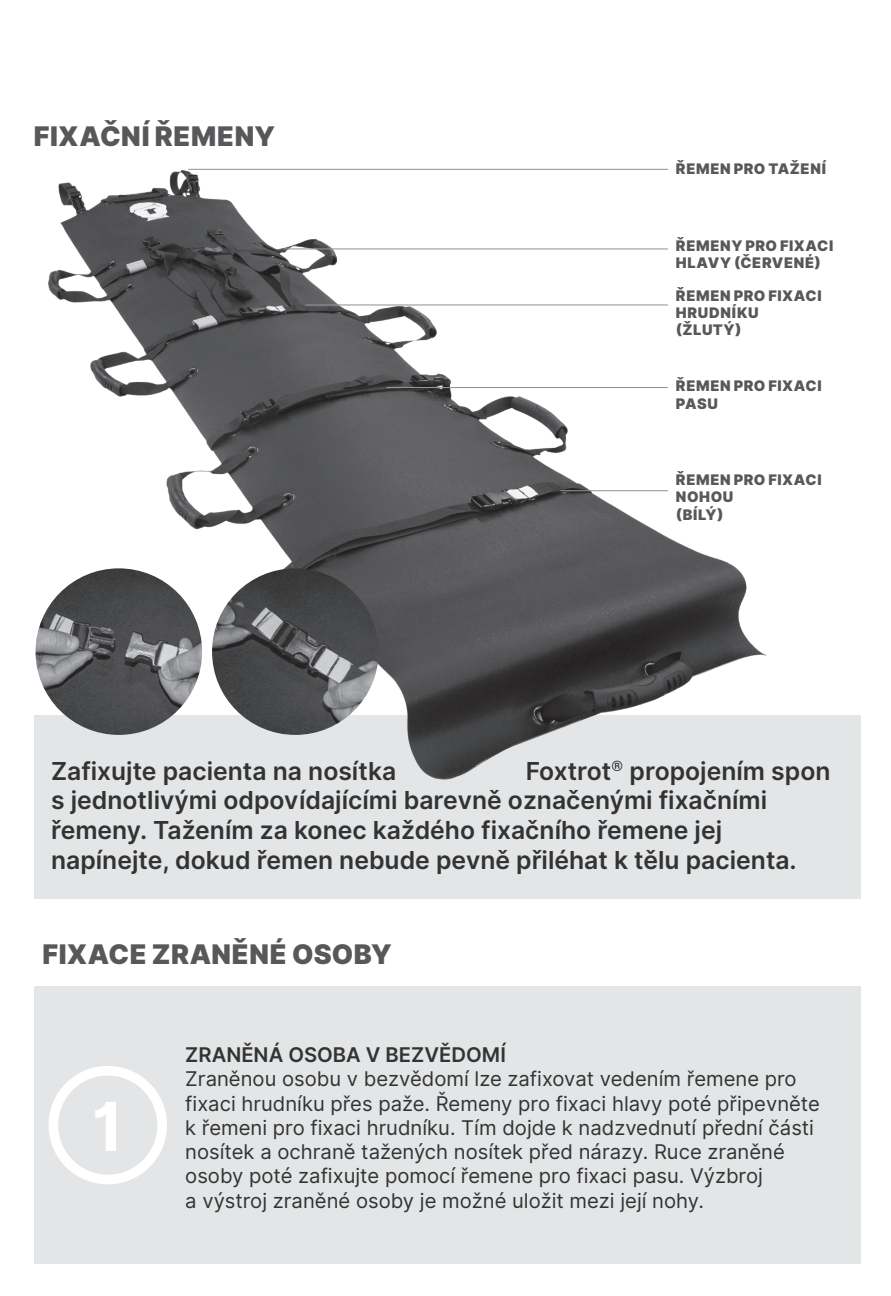
<style>
.page{position:relative;width:891px;height:1296px;background:#fff}
.page>*{position:absolute;margin:0;border:0;box-sizing:border-box;transform-origin:0 0}
.t1{font:700 67.5px "Inter";color:#fff}
.t2{font:900 27px "Inter";letter-spacing:.02em;color:#57585a}
.t3{font:600 24.75px/29.7px "Inter";color:#323332}
.t4{font:20.25px/24.3px "Inter";color:#323332}
.t5{font:900 14.62px/17.6px "Inter";letter-spacing:.04em;color:#57585a}
.s1{font-weight:600}
</style>
<div class="page">
<div style="left:34px;top:986px;width:826px;height:278px;background:#e4e5e7"></div>
<div style="left:34px;top:715px;width:826px;height:184px;background:#e4e5e7"></div>
<img style="left:48px;top:170px;width:718px;height:609px">
<div style="left:49px;top:1066px;width:118px;height:118px;border:10px solid #fff;border-radius:50%"></div>
<hr style="left:188px;top:169px;width:480px;height:1px;background:#939598">
<hr style="left:283px;top:248px;width:385px;height:1px;background:#939598">
<hr style="left:305px;top:304px;width:363px;height:1px;background:#939598">
<hr style="left:386px;top:387px;width:282px;height:1px;background:#939598">
<hr style="left:560px;top:490px;width:108px;height:1px;background:#939598">
<img style="left:36px;top:568px;width:166px;height:167px;border-radius:83px">
<img style="left:212px;top:568px;width:167px;height:167px;border-radius:83px">
<p class="t2" style="left:34px;top:116px;width:243px">FIXAČNÍ ŘEMENY</p>
<p class="t5" style="left:676px;top:161px;width:152px">ŘEMEN PRO TAŽENÍ</p>
<p class="t5" style="left:676px;top:237px;width:159px">ŘEMENY PRO FIXACI<br>HLAVY (ČERVENÉ)</p>
<p class="t5" style="left:676px;top:287px;width:147px">ŘEMEN PRO FIXACI<br>HRUDNÍKU (ŽLUTÝ)</p>
<p class="t5" style="left:676px;top:377px;width:147px">ŘEMEN PRO FIXACI<br>PASU</p>
<p class="t5" style="left:676px;top:471px;width:147px">ŘEMEN PRO FIXACI<br>NOHOU<br>(BÍLÝ)</p>
<p class="t3" style="left:51px;top:756px;width:781px;text-indent:475px">Foxtrot<sup>®</sup> propojením spon s jednotlivými odpovídajícími barevně označenými fixačními řemeny. Tažením za konec každého fixačního řemene jej napínejte, dokud řemen nebude pevně přiléhat k tělu pacienta.</p>
<p class="t3" style="left:51px;top:756px;width:347px">Zafixujte pacienta na nosítka</p>
<p class="t2" style="left:42px;top:934px;width:351px">FIXACE ZRANĚNÉ OSOBY</p>
<p class="t1" style="left:92px;top:1077px;width:33px">1</p>
<p class="t4" style="left:185px;top:1043px;width:636px"><span class="s1">ZRANĚNÁ OSOBA V BEZVĚDOMÍ<br></span>Zraněnou osobu v bezvědomí lze zafixovat vedením řemene pro fixaci hrudníku přes paže. Řemeny pro fixaci hlavy poté připevněte k řemeni pro fixaci hrudníku. Tím dojde k nadzvednutí přední části nosítek a ochraně tažených nosítek před nárazy. Ruce zraněné osoby poté zafixujte pomocí řemene pro fixaci pasu. Výzbroj<br>a výstroj zraněné osoby je možné uložit mezi její nohy.</p>
</div>
